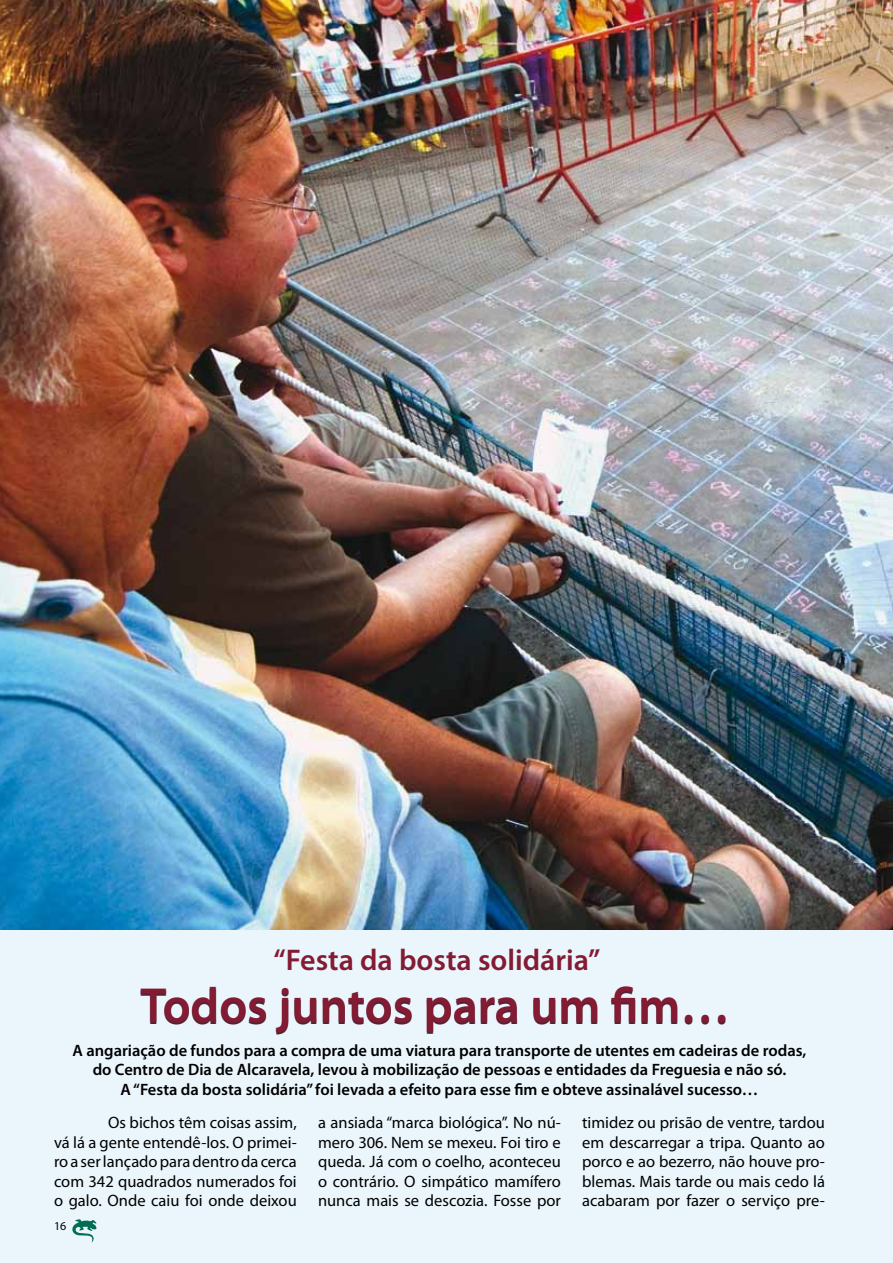
<style>
.page{position:relative;width:893px;height:1263px;background:#ebf6fc}
.page>*{position:absolute;margin:0;border:0;box-sizing:border-box;transform-origin:0 0}
.t1{font:600 49.5px "Myriad Pro";color:#831b33}
.t2{font:600 30px "Myriad Pro";color:#831b33}
.t3{font:16.5px/19.5px "Myriad Pro";color:#000;text-align:justify}
.t4{font:600 16.5px/19.5px "Myriad Pro";color:#000;text-align:center}
.t5{font:12px "Myriad Pro";color:#000}
</style>
<div class="page">
<svg style="left:72px;top:1219px;width:25px;height:23px"></svg>
<img style="left:0;top:0;width:893px;height:929px">
<h2 class="t2" style="left:273px;top:941px;width:328px">“Festa da bosta solidária”</h2>
<h1 class="t1" style="left:141px;top:974px;width:591px">Todos juntos para um fim…</h1>
<p class="t4" style="left:73px;top:1040px;width:735px">A angariação de fundos para a compra de uma viatura para transporte de utentes em cadeiras de rodas, do Centro de Dia de Alcaravela, levou à mobilização de pessoas e entidades da Freguesia e não só.<br>A “Festa da bosta solidária” foi levada a efeito para esse fim e obteve assinalável sucesso…</p>
<p class="t3" style="left:54px;top:1112px;width:244px;text-indent:54px">Os bichos têm coisas assim, vá lá a gente entendê-los. O primei&shy;ro a ser lançado para dentro da cerca com 342 quadrados numerados foi o galo. Onde caiu foi onde deixou</p>
<p class="t3" style="left:318px;top:1112px;width:244px">a ansiada “marca biológica”. No nú&shy;mero 306. Nem se mexeu. Foi tiro e queda. Já com o coelho, aconteceu o contrário. O simpático mamífero nunca mais se descozia. Fosse por</p>
<p class="t3" style="left:582px;top:1113px;width:244px">timidez ou prisão de ventre, tardou em descarregar a tripa. Quanto ao porco e ao bezerro, não houve pro&shy;blemas. Mais tarde ou mais cedo lá acabaram por fazer o serviço pre-</p>
<p class="t5" style="left:54px;top:1218px;width:14px">16</p>
</div>
